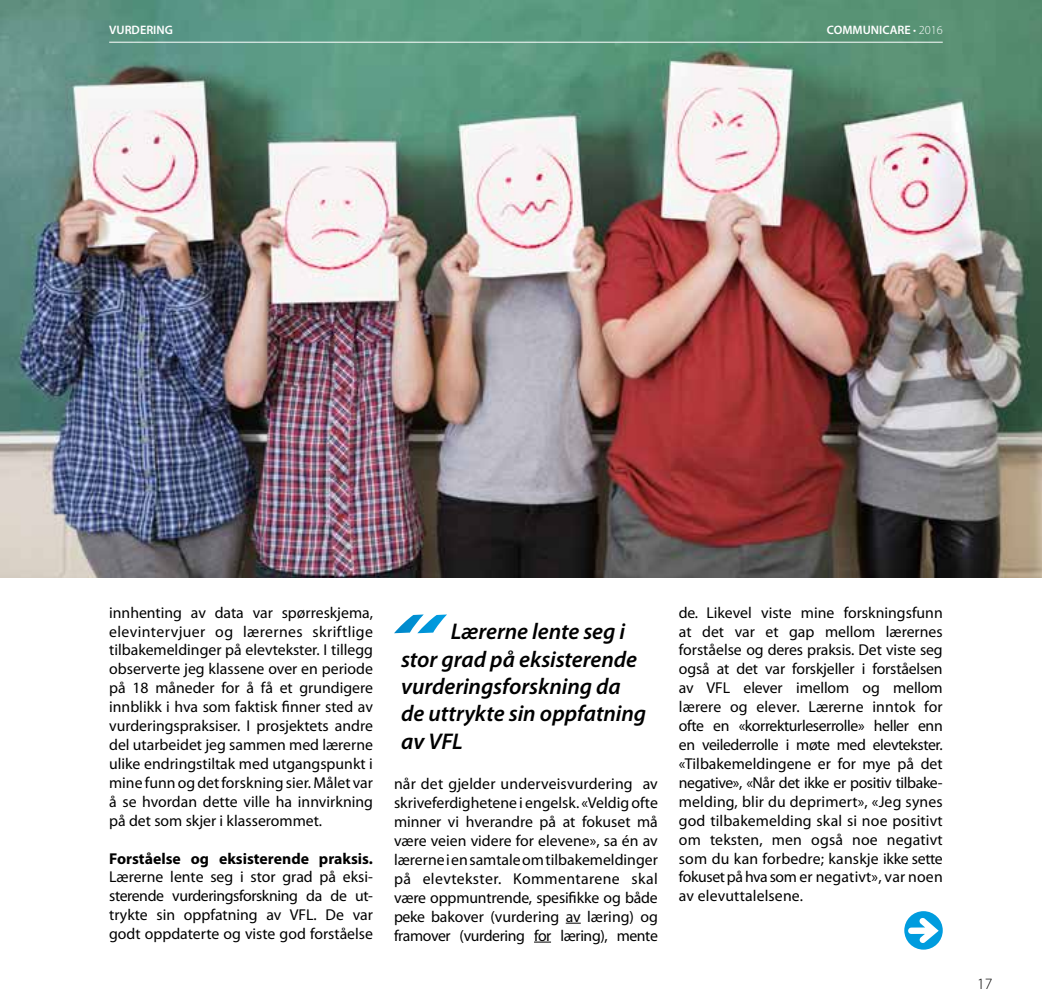
<style>
.page{position:relative;width:1042px;height:1008px;background:#fff}
.page>*{position:absolute;margin:0;border:0;box-sizing:border-box;transform-origin:0 0}
.t1{font:italic 600 22.75px/27.3px "Myriad Pro";letter-spacing:-.005em;color:#000}
.t2{font:15.75px/18.9px "Myriad Pro";color:#000;text-align:justify}
.t3{font:700 15.75px "Myriad Pro";color:#000}
.t4{font:300 15.75px "Myriad Pro";color:#000}
.t5{font:600 12.25px "Myriad Pro";color:#fff}
.s1{font-weight:300}
</style>
<div class="page">
<svg style="left:566px;top:922px;width:15px;height:1px"></svg>
<svg style="left:534px;top:941px;width:17px;height:1px"></svg>
<img style="left:0;top:0;width:1042px;height:577px">
<svg style="left:904px;top:910px;width:39px;height:39px"></svg>
<svg style="left:908px;top:917px;width:30px;height:25px"></svg>
<svg style="left:394px;top:614px;width:53px;height:19px"></svg>
<hr style="left:109px;top:42px;width:834px;height:1px;background:#fff">
<p class="t5" style="left:109px;top:24px;width:65px">VURDERING</p>
<p class="t5" style="left:827px;top:24px;width:117px">COMMUNICARE <span class="s1">• 2016</span></p>
<p class="t2" style="left:109px;top:603px;width:265px">innhenting av data var spørreskjema, elevintervjuer og lærernes skriftlige tilbakemeldinger på elevtekster. I tillegg observerte jeg klassene over en periode på 18 måneder for å få et grundigere innblikk i hva som faktisk finner sted av vurderingspraksiser. I prosjektets andre del utarbeidet jeg sammen med lærerne ulike endringstiltak med utgangspunkt i mine funn og det forskning sier. Målet var å se hvordan dette ville ha innvirkning på det som skjer i klasserommet.</p>
<p class="t3" style="left:109px;top:849px;width:265px">Forståelse og eksisterende praksis.</p>
<p class="t2" style="left:109px;top:867px;width:265px">Lærerne lente seg i stor grad på eksi&shy;sterende vurderingsforskning da de ut&shy;trykte sin oppfatning av VFL. De var godt oppdaterte og viste god forståelse</p>
<h1 class="t1" style="left:401px;top:618px;width:246px;text-indent:50px">Lærerne lente seg i stor grad på eksisterende vurderingsforskning da de uttrykte sin oppfatning av VFL</h1>
<p class="t2" style="left:394px;top:774px;width:265px">når det gjelder underveisvurdering av skriveferdighetene i engelsk. «Veldig ofte minner vi hverandre på at fokuset må være veien videre for elevene», sa én av lærerne i en samtale om tilbakemeldinger på elevtekster. Kommentarene skal være oppmuntrende, spesifikke og både peke bakover (vurdering av læring) og framover (vurdering for læring), mente</p>
<p class="t2" style="left:679px;top:603px;width:265px">de. Likevel viste mine forskningsfunn at det var et gap mellom lærernes forståelse og deres praksis. Det viste seg også at det var forskjeller i forståelsen av VFL elever imellom og mellom lærere og elever. Lærerne inntok for ofte en «korrekturleserrolle» heller enn en veilederrolle i møte med elevtekster. «Tilbakemeldingene er for mye på det negative», «Når det ikke er positiv tilbake&shy;melding, blir du deprimert», «Jeg synes god tilbakemelding skal si noe positivt om teksten, men også noe negativt som du kan forbedre; kanskje ikke sette fokuset på hva som er negativt», var noen av elevuttalelsene.</p>
<p class="t4" style="left:977px;top:974px;width:17px">17</p>
</div>
